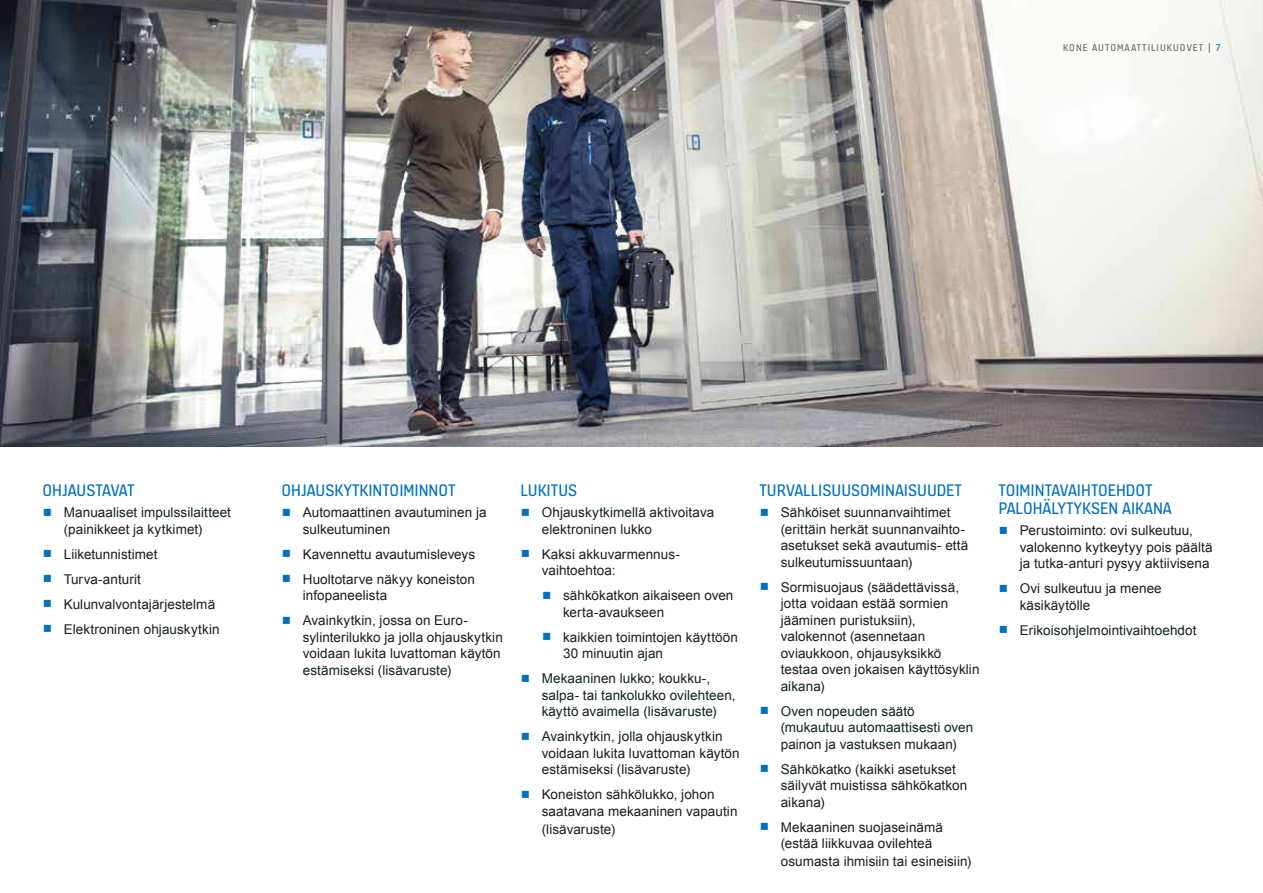
<style>
.page{position:relative;width:1263px;height:893px;background:#fff}
.page>*{position:absolute;margin:0;border:0;box-sizing:border-box;transform-origin:0 0}
.t1{font:18px/18px "KONE Information v 13";color:#0071bd}
.t2{font:13.5px/16.5px "Arial";letter-spacing:.005em;color:#142023}
.t3{font:10.5px "KONE Information v 13";letter-spacing:.1em;color:#636466}
.s1{color:#0077be}
.s2{color:#0071bd}
</style>
<div class="page">
<img style="left:0;top:0;width:1263px;height:447px">
<p class="t3" style="left:1063px;top:40px;width:159px">KONE AUTOMAATTILIUKUOVET | <span class="s1">7</span></p>
<h1 class="t1" style="left:43px;top:481px;width:94px">OHJAUSTAVAT</h1>
<p class="t2" style="left:43px;top:504px;width:190px;text-align:center"><span class="s2">○</span> Manuaaliset impulssilaitteet (painikkeet ja kytkimet)</p>
<p class="t2" style="left:43px;top:546px;width:116px"><span class="s2">○</span> Liiketunnistimet</p>
<p class="t2" style="left:43px;top:571px;width:100px"><span class="s2">○</span> Turva-anturit</p>
<p class="t2" style="left:43px;top:596px;width:174px"><span class="s2">○</span> Kulunvalvontajärjestelmä</p>
<p class="t2" style="left:43px;top:621px;width:179px"><span class="s2">○</span> Elektroninen ohjauskytkin</p>
<h1 class="t1" style="left:281px;top:481px;width:176px">OHJAUSKYTKINTOIMINNOT</h1>
<p class="t2" style="left:303px;top:504px;width:185px;text-indent:-21px"><span class="s2">○</span> Automaattinen avautuminen ja sulkeutuminen</p>
<p class="t2" style="left:281px;top:546px;width:195px"><span class="s2">○</span> Kavennettu avautumisleveys</p>
<p class="t2" style="left:303px;top:571px;width:174px;text-indent:-21px"><span class="s2">○</span> Huoltotarve näkyy koneiston infopaneelista</p>
<p class="t2" style="left:303px;top:612px;width:202px;text-indent:-21px"><span class="s2">○</span> Avainkytkin, jossa on Euro&shy;sylinterilukko ja jolla ohjauskytkin voidaan lukita luvattoman käytön estämiseksi (lisävaruste)</p>
<h1 class="t1" style="left:520px;top:481px;width:58px">LUKITUS</h1>
<p class="t2" style="left:542px;top:504px;width:174px;text-indent:-21px"><span class="s2">○</span> Ohjauskytkimellä aktivoitava elektroninen lukko</p>
<p class="t2" style="left:542px;top:546px;width:140px;text-indent:-21px"><span class="s2">○</span> Kaksi akkuvarmennus&shy;vaihtoehtoa:</p>
<p class="t2" style="left:563px;top:587px;width:172px;text-indent:-21px"><span class="s2">○</span> sähkökatkon aikaiseen oven kerta-avaukseen</p>
<p class="t2" style="left:563px;top:629px;width:176px;text-indent:-21px"><span class="s2">○</span> kaikkien toimintojen käyttöön<br>30 minuutin ajan</p>
<p class="t2" style="left:542px;top:670px;width:195px;text-indent:-21px"><span class="s2">○</span> Mekaaninen lukko; koukku-, salpa- tai tankolukko ovilehteen, käyttö avaimella (lisävaruste)</p>
<p class="t2" style="left:542px;top:728px;width:199px;text-indent:-21px"><span class="s2">○</span> Avainkytkin, jolla ohjauskytkin voidaan lukita luvattoman käytön estämiseksi (lisävaruste)</p>
<p class="t2" style="left:542px;top:786px;width:197px;text-indent:-21px"><span class="s2">○</span> Koneiston sähkölukko, johon saatavana mekaaninen vapautin</p>
<p class="t2" style="left:542px;top:821px;width:75px">(lisävaruste)</p>
<h1 class="t1" style="left:759px;top:481px;width:204px">TURVALLISUUSOMINAISUUDET</h1>
<p class="t2" style="left:781px;top:504px;width:189px;text-indent:-21px"><span class="s2">○</span> Sähköiset suunnanvaihtimet (erittäin herkät suunnanvaihto&shy;asetukset sekä avautumis- että sulkeutumissuuntaan)</p>
<p class="t2" style="left:781px;top:579px;width:200px;text-indent:-21px"><span class="s2">○</span> Sormisuojaus (säädettävissä, jotta voidaan estää sormien jääminen puristuksiin), valokennot (asennetaan oviaukkoon, ohjausyksikkö testaa oven jokaisen käyttösyklin aikana)</p>
<p class="t2" style="left:781px;top:703px;width:194px;text-indent:-21px"><span class="s2">○</span> Oven nopeuden säätö (mukautuu automaattisesti oven painon ja vastuksen mukaan)</p>
<p class="t2" style="left:781px;top:761px;width:188px;text-indent:-21px"><span class="s2">○</span> Sähkökatko (kaikki asetukset säilyvät muistissa sähkökatkon aikana)</p>
<p class="t2" style="left:781px;top:819px;width:164px;text-indent:-21px"><span class="s2">○</span> Mekaaninen suojaseinämä (estää liikkuvaa ovilehteä</p>
<p class="t2" style="left:781px;top:853px;width:192px">osumasta ihmisiin tai esineisiin)</p>
<h1 class="t1" style="left:998px;top:481px;width:175px">TOIMINTAVAIHTOEHDOT<br>PALOHÄLYTYKSEN AIKANA</h1>
<p class="t2" style="left:1020px;top:522px;width:194px;text-indent:-21px"><span class="s2">○</span> Perustoiminto: ovi sulkeutuu, valokenno kytkeytyy pois päältä ja tutka-anturi pysyy aktiivisena</p>
<p class="t2" style="left:1020px;top:580px;width:144px;text-indent:-21px"><span class="s2">○</span> Ovi sulkeutuu ja menee käsikäytölle</p>
<p class="t2" style="left:998px;top:622px;width:199px"><span class="s2">○</span> Erikoisohjelmointivaihtoehdot</p>
</div>
